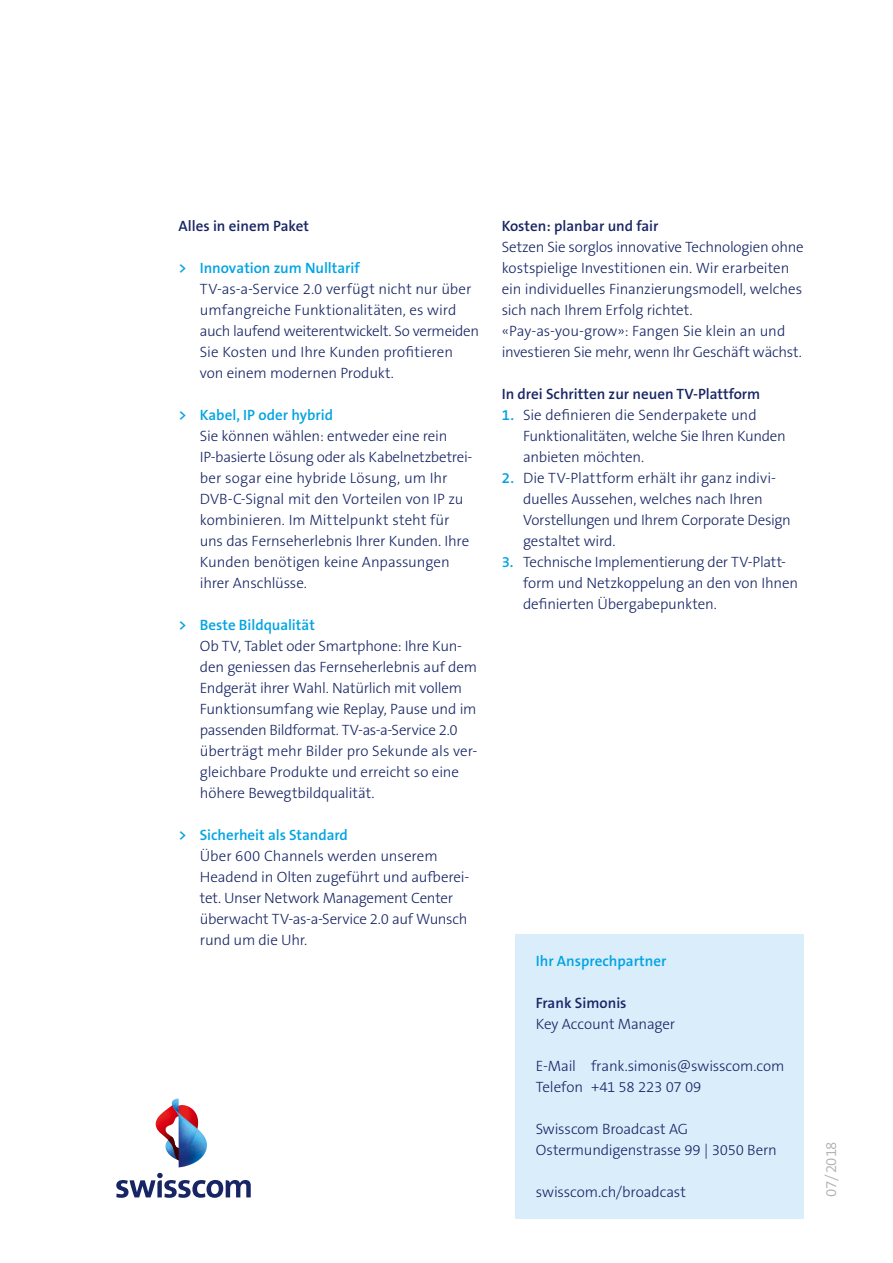
<style>
.page{position:relative;width:893px;height:1263px;background:#fff}
.page>*{position:absolute;margin:0;border:0;box-sizing:border-box;transform-origin:0 0}
.t1{font:300 15px/21px "The Sans B W3";letter-spacing:-.01em;color:#172565}
.t2{font:600 15px "The Sans B W6";color:#00a3e3}
.t3{font:600 15px "The Sans B W6";color:#172565}
.t4{font:300 15px "The Sans B W4";letter-spacing:-.02em;color:#b1b2b3}
.s1{font-family:"The Sans B W6";font-weight:600;color:#00a3e3}
</style>
<div class="page">
<svg style="left:116px;top:1173px;width:135px;height:25px"></svg>
<svg style="left:156px;top:1099px;width:51px;height:68px"></svg>
<div style="left:515px;top:934px;width:289px;height:284px;background:#d9edfb"></div>
<p class="t3" style="left:179px;top:217px;width:132px">Alles in einem Paket</p>
<p class="t2" style="left:179px;top:259px;width:183px">&gt; Innovation zum Nulltarif</p>
<p class="t1" style="left:200px;top:279px;width:281px">TV-as-a-Service 2.0 verfügt nicht nur über umfangreiche Funktionalitäten, es wird auch laufend weiterentwickelt. So vermeiden Sie Kosten und Ihre Kunden profitieren von einem modernen Produkt.</p>
<p class="t2" style="left:179px;top:406px;width:156px">&gt; Kabel, IP oder hybrid</p>
<p class="t1" style="left:200px;top:426px;width:274px">Sie können wählen: entweder eine rein IP-basierte Lösung oder als Kabelnetzbetrei&shy;ber sogar eine hybride Lösung, um Ihr DVB-C-Signal mit den Vorteilen von IP zu kombinieren. Im Mittelpunkt steht für uns das Fernseherlebnis Ihrer Kunden. Ihre Kunden benötigen keine Anpassungen ihrer Anschlüsse.</p>
<p class="t2" style="left:179px;top:616px;width:138px">&gt; Beste Bildqualität</p>
<p class="t1" style="left:200px;top:636px;width:279px">Ob TV, Tablet oder Smartphone: Ihre Kun&shy;den geniessen das Fernseherlebnis auf dem Endgerät ihrer Wahl. Natürlich mit vollem Funktionsumfang wie Replay, Pause und im passenden Bildformat. TV-as-a-Service 2.0 überträgt mehr Bilder pro Sekunde als ver&shy;gleichbare Produkte und erreicht so eine höhere Bewegtbildqualität.</p>
<p class="t2" style="left:179px;top:826px;width:171px">&gt; Sicherheit als Standard</p>
<p class="t1" style="left:200px;top:846px;width:271px">Über 600 Channels werden unserem Headend in Olten zugeführt und aufberei&shy;tet. Unser Network Management Center überwacht TV-as-a-Service 2.0 auf Wunsch rund um die Uhr.</p>
<p class="t3" style="left:502px;top:217px;width:158px">Kosten: planbar und fair</p>
<p class="t1" style="left:502px;top:237px;width:303px">Setzen Sie sorglos innovative Technologien ohne kostspielige Investitionen ein. Wir erarbeiten ein individuelles Finanzierungsmodell, welches sich nach Ihrem Erfolg richtet. «Pay-as-you-grow»: Fangen Sie klein an und investieren Sie mehr, wenn Ihr Geschäft wächst.</p>
<p class="t3" style="left:502px;top:385px;width:260px">In drei Schritten zur neuen TV-Plattform</p>
<p class="t1" style="left:523px;top:405px;width:264px;text-indent:-21px"><span class="s1">1.</span> Sie definieren die Senderpakete und<br>Funktionalitäten, welche Sie Ihren Kunden anbieten möchten.</p>
<p class="t1" style="left:523px;top:468px;width:269px;text-indent:-21px"><span class="s1">2.</span> Die TV-Plattform erhält ihr ganz indivi&shy;duelles Aussehen, welches nach Ihren Vorstellungen und Ihrem Corporate Design gestaltet wird.</p>
<p class="t1" style="left:523px;top:552px;width:276px;text-indent:-21px"><span class="s1">3.</span> Technische Implementierung der TV-Platt&shy;form und Netzkoppelung an den von Ihnen definierten Übergabepunkten.</p>
<p class="t2" style="left:536px;top:952px;width:132px">Ihr Ansprechpartner</p>
<p class="t3" style="left:536px;top:994px;width:92px">Frank Simonis</p>
<p class="t1" style="left:536px;top:1014px;width:141px">Key Account Manager</p>
<p class="t1" style="left:536px;top:1056px;width:250px">E-Mail frank.simonis@swisscom.com<br>Telefon +41 58 223 07 09</p>
<p class="t1" style="left:536px;top:1119px;width:243px">Swisscom Broadcast AG<br>Ostermundigenstrasse 99 | 3050 Bern</p>
<p class="t1" style="left:536px;top:1182px;width:152px">swisscom.ch/broadcast</p>
<p class="t4" style="left:821px;top:1197px;width:57px;rotate:-90deg">07/2018</p>
</div>
